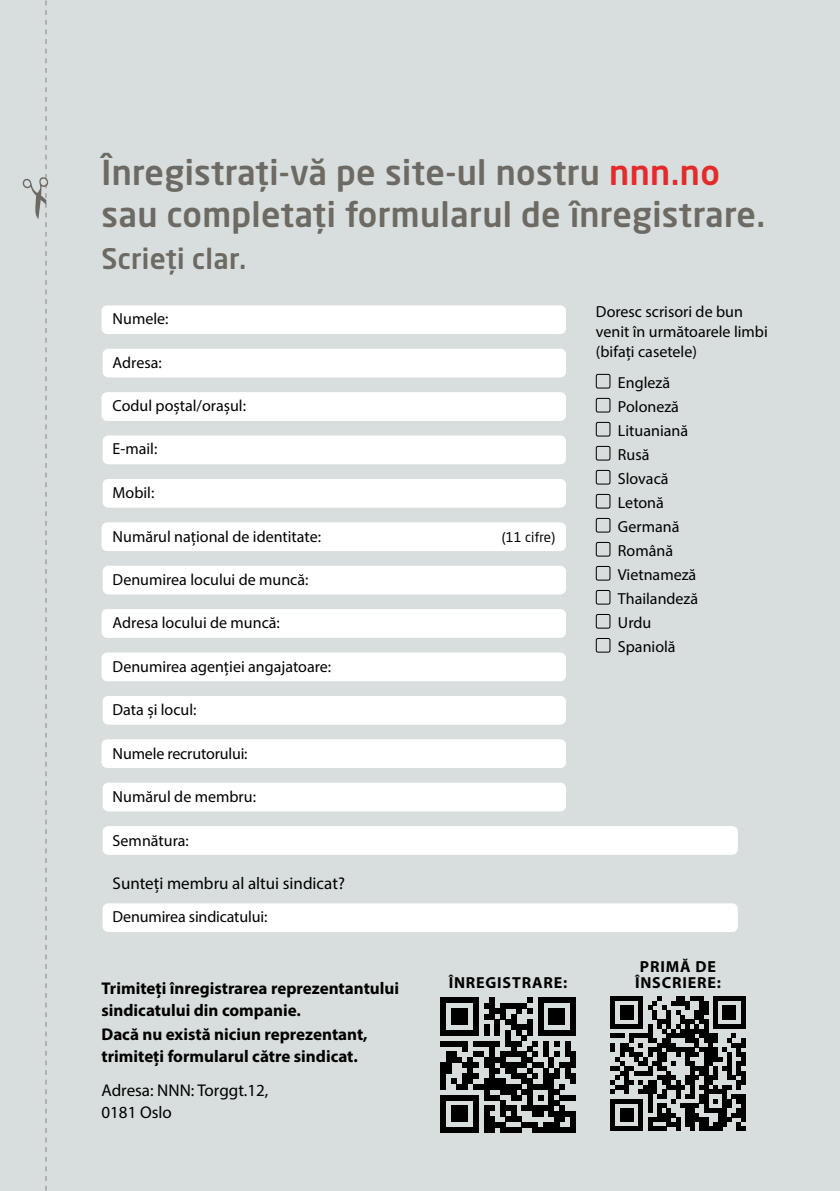
<style>
.page{position:relative;width:840px;height:1191px;background:#fff}
.page>*{position:absolute;margin:0;border:0;box-sizing:border-box;transform-origin:0 0}
.t1{font:500 34px/42px "Neo Sans W1 G";letter-spacing:.01em;color:#6c6a63}
.t2{font:500 28px "Neo Sans W1 G";letter-spacing:.01em;color:#6c6a63}
.t3{font:700 17px/22px "Myriad Pro";color:#000}
.t4{font:17px/22px "Myriad Pro";color:#000}
.t5{font:16px/24px "Myriad Pro";color:#000}
.t6{font:700 16px/16px "Myriad Pro";letter-spacing:.05em;color:#000;text-align:center}
.t7{font:13.4px "Neo Sans Pro";color:#000}
.s1{color:#e42b2b}
</style>
<div class="page">
<div style="left:0;top:0;width:839px;height:1191px;background:#d7dedd"></div>
<svg style="left:23px;top:0;width:25px;height:1191px"></svg>
<div style="left:101px;top:305px;width:464px;height:29px;background:#fff;border-radius:6px"></div>
<div style="left:103px;top:349px;width:462px;height:28px;background:#fff;border-radius:6px"></div>
<div style="left:103px;top:566px;width:462px;height:28px;background:#fff;border-radius:6px"></div>
<div style="left:103px;top:479px;width:462px;height:28px;background:#fff;border-radius:6px"></div>
<div style="left:101px;top:392px;width:464px;height:29px;background:#fff;border-radius:6px"></div>
<div style="left:101px;top:522px;width:464px;height:29px;background:#fff;border-radius:6px"></div>
<div style="left:103px;top:435px;width:462px;height:29px;background:#fff;border-radius:6px"></div>
<div style="left:103px;top:696px;width:462px;height:28px;background:#fff;border-radius:6px"></div>
<div style="left:101px;top:652px;width:464px;height:29px;background:#fff;border-radius:6px"></div>
<div style="left:101px;top:739px;width:464px;height:29px;background:#fff;border-radius:6px"></div>
<div style="left:101px;top:609px;width:464px;height:29px;background:#fff;border-radius:6px"></div>
<div style="left:103px;top:782px;width:462px;height:29px;background:#fff;border-radius:6px"></div>
<div style="left:103px;top:826px;width:634px;height:29px;background:#fff;border-radius:6px"></div>
<div style="left:102px;top:903px;width:635px;height:29px;background:#fff;border-radius:6px"></div>
<svg style="left:440px;top:997px;width:135px;height:135px"></svg>
<svg style="left:610px;top:996px;width:135px;height:135px"></svg>
<div style="left:595px;top:374px;width:15px;height:14px;border:1px solid #000;border-radius:2px"></div>
<div style="left:595px;top:398px;width:15px;height:14px;border:1px solid #000;border-radius:2px"></div>
<div style="left:595px;top:422px;width:15px;height:14px;border:1px solid #000;border-radius:2px"></div>
<div style="left:595px;top:446px;width:15px;height:14px;border:1px solid #000;border-radius:2px"></div>
<div style="left:595px;top:470px;width:15px;height:14px;border:1px solid #000;border-radius:2px"></div>
<div style="left:595px;top:494px;width:15px;height:14px;border:1px solid #000;border-radius:2px"></div>
<div style="left:595px;top:518px;width:15px;height:14px;border:1px solid #000;border-radius:2px"></div>
<div style="left:595px;top:542px;width:15px;height:14px;border:1px solid #000;border-radius:2px"></div>
<div style="left:595px;top:566px;width:15px;height:14px;border:1px solid #000;border-radius:2px"></div>
<div style="left:595px;top:590px;width:15px;height:14px;border:1px solid #000;border-radius:2px"></div>
<div style="left:595px;top:614px;width:15px;height:14px;border:1px solid #000;border-radius:2px"></div>
<div style="left:595px;top:638px;width:15px;height:14px;border:1px solid #000;border-radius:2px"></div>
<h1 class="t1" style="left:101px;top:151px;width:664px">Înregistrați-vă pe site-ul nostru <span class="s1">nnn.no </span>sau completați formularul de înregistrare.</h1>
<h2 class="t2" style="left:101px;top:242px;width:146px">Scrieți clar.</h2>
<p class="t5" style="left:113px;top:307px;width:57px">Numele:</p>
<p class="t5" style="left:113px;top:351px;width:51px">Adresa:</p>
<p class="t5" style="left:113px;top:394px;width:135px">Codul poștal/orașul:</p>
<p class="t5" style="left:113px;top:437px;width:46px">E-mail:</p>
<p class="t5" style="left:113px;top:481px;width:43px">Mobil:</p>
<p class="t5" style="left:113px;top:525px;width:210px">Numărul național de identitate:</p>
<p class="t7" style="left:501px;top:531px;width:55px">(11 cifre)</p>
<p class="t5" style="left:113px;top:568px;width:197px">Denumirea locului de muncă:</p>
<p class="t5" style="left:113px;top:611px;width:169px">Adresa locului de muncă:</p>
<p class="t5" style="left:113px;top:655px;width:220px">Denumirea agenției angajatoare:</p>
<p class="t5" style="left:113px;top:698px;width:85px">Data și locul:</p>
<p class="t5" style="left:113px;top:742px;width:136px">Numele recrutorului:</p>
<p class="t5" style="left:113px;top:785px;width:145px">Numărul de membru:</p>
<p class="t5" style="left:113px;top:828px;width:78px">Semnătura:</p>
<p class="t4" style="left:113px;top:873px;width:234px">Sunteți membru al altui sindicat?</p>
<p class="t5" style="left:113px;top:905px;width:156px">Denumirea sindicatului:</p>
<p class="t3" style="left:101px;top:978px;width:299px">Trimiteți înregistrarea reprezentantului sindicatului din companie.</p>
<p class="t3" style="left:101px;top:1024px;width:267px">Dacă nu există niciun reprezentant, trimiteți formularul către sindicat.</p>
<p class="t4" style="left:101px;top:1080px;width:168px">Adresa: NNN: Torggt.12,<br>0181 Oslo</p>
<p class="t6" style="left:448px;top:975px;width:120px">ÎNREGISTRARE:</p>
<p class="t5" style="left:595px;top:302px;width:173px;line-height:20px">Doresc scrisori de bun venit în următoarele limbi (bifați casetele)</p>
<p class="t5" style="left:617px;top:371px;width:82px">Engleză<br>Poloneză<br>Lituaniană<br>Rusă<br>Slovacă<br>Letonă<br>Germană<br>Română<br>Vietnameză<br>Thailandeză<br>Urdu<br>Spaniolă</p>
<p class="t6" style="left:634px;top:959px;width:87px">PRIMĂ DE<br>ÎNSCRIERE:</p>
</div>
